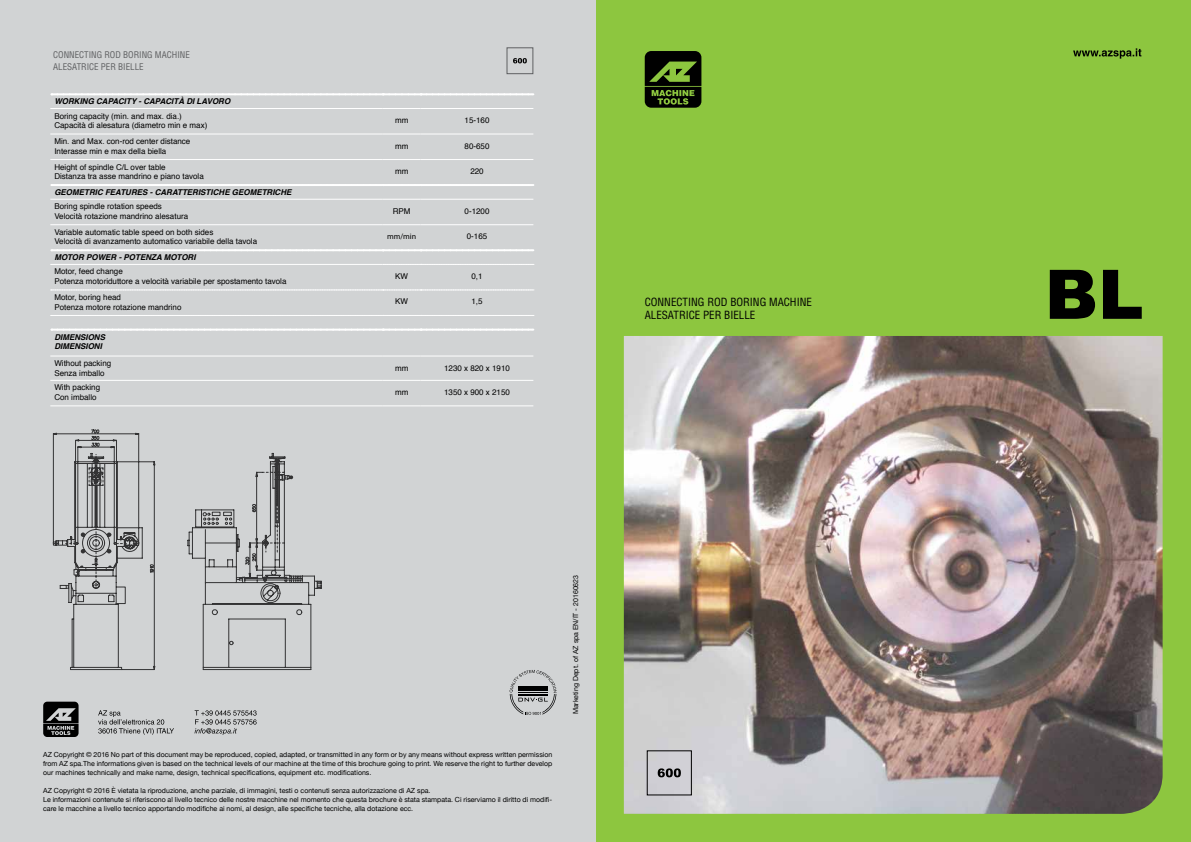
<style>
.page{position:relative;width:1191px;height:842px;background:#fff}
.page>*{position:absolute;margin:0;border:0;box-sizing:border-box;transform-origin:0 0}
.t1{font:condensed 11px/13px "Helvetica LT Std";color:#000}
.t2{font:condensed 9px/12px "Helvetica LT Std";color:#5f6062}
.t3{font:8px/9.6px "Helvetica";color:#000}
.t4{font:italic 700 8px/9.6px "Helvetica";color:#000}
.t5{font:8px "Myriad Pro";color:#000}
.t6{font:7px/9px "Helvetica Neue";color:#000;text-align:justify}
</style>
<div class="page">
<div style="left:539px;top:0;width:652px;height:842px;background:#8dc63f"></div>
<svg style="left:645px;top:51px;width:56px;height:57px"></svg>
<svg style="left:1073px;top:48px;width:68px;height:11px"></svg>
<img style="left:624px;top:336px;width:538px;height:478px">
<div style="left:646px;top:750px;width:46px;height:45px;border:1px solid #000"></div>
<svg style="left:1049px;top:270px;width:92px;height:49px"></svg>
<svg style="left:657px;top:768px;width:24px;height:9px"></svg>
<div style="left:0;top:0;width:595px;height:842px;background:#d1d3d4"></div>
<svg style="left:98px;top:710px;width:76px;height:25px"></svg>
<svg style="left:509px;top:670px;width:47px;height:45px"></svg>
<svg style="left:194px;top:710px;width:63px;height:25px"></svg>
<svg style="left:43px;top:702px;width:36px;height:35px"></svg>
<hr style="left:383px;top:108px;width:38px;height:1px;background:#fff">
<hr style="left:383px;top:134px;width:38px;height:1px;background:#fff">
<hr style="left:383px;top:159px;width:38px;height:1px;background:#fff">
<hr style="left:50px;top:264px;width:333px;height:1px;background:#fff">
<svg style="left:51px;top:93px;width:482px;height:2px"></svg>
<hr style="left:50px;top:108px;width:333px;height:1px;background:#fff">
<hr style="left:50px;top:134px;width:333px;height:1px;background:#fff">
<hr style="left:50px;top:159px;width:333px;height:1px;background:#fff">
<hr style="left:50px;top:224px;width:333px;height:1px;background:#fff">
<hr style="left:50px;top:199px;width:333px;height:1px;background:#fff">
<hr style="left:421px;top:108px;width:112px;height:1px;background:#fff">
<hr style="left:421px;top:134px;width:112px;height:1px;background:#fff">
<hr style="left:421px;top:159px;width:112px;height:1px;background:#fff">
<svg style="left:51px;top:184px;width:482px;height:2px"></svg>
<svg style="left:383px;top:264px;width:151px;height:1px"></svg>
<svg style="left:51px;top:290px;width:483px;height:1px"></svg>
<svg style="left:51px;top:315px;width:483px;height:1px"></svg>
<hr style="left:383px;top:199px;width:38px;height:1px;background:#fff">
<hr style="left:421px;top:199px;width:112px;height:1px;background:#fff">
<hr style="left:383px;top:224px;width:38px;height:1px;background:#fff">
<hr style="left:421px;top:224px;width:112px;height:1px;background:#fff">
<svg style="left:51px;top:249px;width:482px;height:2px"></svg>
<hr style="left:383px;top:356px;width:38px;height:1px;background:#fff">
<hr style="left:383px;top:380px;width:38px;height:1px;background:#fff">
<hr style="left:383px;top:405px;width:38px;height:1px;background:#fff">
<hr style="left:421px;top:380px;width:112px;height:1px;background:#fff">
<hr style="left:421px;top:405px;width:112px;height:1px;background:#fff">
<svg style="left:51px;top:329px;width:482px;height:2px"></svg>
<hr style="left:50px;top:356px;width:333px;height:1px;background:#fff">
<hr style="left:421px;top:356px;width:112px;height:1px;background:#fff">
<hr style="left:50px;top:380px;width:333px;height:1px;background:#fff">
<hr style="left:50px;top:405px;width:333px;height:1px;background:#fff">
<svg style="left:52px;top:429px;width:270px;height:241px"></svg>
<div style="left:507px;top:48px;width:26px;height:26px;border:1px solid #5f6062"></div>
<svg style="left:513px;top:58px;width:14px;height:5px"></svg>
<p class="t2" style="left:53px;top:49px;width:138px">CONNECTING ROD BORING MACHINE<br>ALESATRICE PER BIELLE</p>
<p class="t4" style="left:54px;top:97px;width:177px">WORKING CAPACITY - CAPACITÀ DI LAVORO</p>
<p class="t3" style="left:54px;top:111px;width:154px">Boring capacity (min. and max. dia.)<br>Capacità di alesatura (diametro min e max)</p>
<p class="t3" style="left:395px;top:116px;width:15px">mm</p>
<p class="t3" style="left:464px;top:116px;width:26px">15-160</p>
<p class="t3" style="left:54px;top:137px;width:138px">Min. and Max. con-rod center distance<br>Interasse min e max della biella</p>
<p class="t3" style="left:395px;top:141px;width:15px">mm</p>
<p class="t3" style="left:464px;top:141px;width:26px">80-650</p>
<p class="t3" style="left:54px;top:162px;width:151px">Height of spindle C/L over table<br>Distanza tra asse mandrino e piano tavola</p>
<p class="t3" style="left:395px;top:167px;width:15px">mm</p>
<p class="t3" style="left:470px;top:167px;width:15px">220</p>
<p class="t4" style="left:54px;top:187px;width:239px">GEOMETRIC FEATURES - CARATTERISTICHE GEOMETRICHE</p>
<p class="t3" style="left:54px;top:202px;width:135px">Boring spindle rotation speeds<br>Velocità rotazione mandrino alesatura</p>
<p class="t3" style="left:393px;top:206px;width:19px">RPM</p>
<p class="t3" style="left:464px;top:206px;width:26px">0-1200</p>
<p class="t3" style="left:54px;top:227px;width:204px">Variable automatic table speed on both sides<br>Velocità di avanzamento automatico variabile della tavola</p>
<p class="t5" style="left:387px;top:232px;width:31px">mm/min</p>
<p class="t3" style="left:467px;top:232px;width:22px">0-165</p>
<p class="t4" style="left:54px;top:253px;width:143px">MOTOR POWER - POTENZA MOTORI</p>
<p class="t3" style="left:54px;top:267px;width:234px">Motor, feed change<br>Potenza motoriduttore a velocità variabile per spostamento tavola</p>
<p class="t3" style="left:395px;top:272px;width:14px">KW</p>
<p class="t3" style="left:471px;top:272px;width:13px">0,1</p>
<p class="t3" style="left:54px;top:293px;width:129px">Motor, boring head<br>Potenza motore rotazione mandrino</p>
<p class="t3" style="left:395px;top:297px;width:14px">KW</p>
<p class="t3" style="left:471px;top:297px;width:13px">1,5</p>
<p class="t4" style="left:54px;top:332px;width:52px">DIMENSIONS<br>DIMENSIONI</p>
<p class="t3" style="left:54px;top:359px;width:58px">Without packing<br>Senza imballo</p>
<p class="t3" style="left:395px;top:363px;width:15px">mm</p>
<p class="t3" style="left:444px;top:363px;width:67px">1230 x 820 x 1910</p>
<p class="t3" style="left:54px;top:383px;width:47px">With packing<br>Con imballo</p>
<p class="t3" style="left:395px;top:387px;width:15px">mm</p>
<p class="t3" style="left:444px;top:387px;width:67px">1350 x 900 x 2150</p>
<h1 class="t1" style="left:645px;top:295px;width:169px">CONNECTING ROD BORING MACHINE<br>ALESATRICE PER BIELLE</h1>
<p class="t6" style="left:43px;top:750px;width:510px">AZ Copyright © 2016 No part of this document may be reproduced, copied, adapted, or transmitted in any form or by any means without express written permission from AZ spa.The informations given is based on the technical levels of our machine at the time of this brochure going to print. We reserve the right to further develop our machines technically and make name, design, technical specifications, equipment etc. modifications.</p>
<p class="t6" style="left:43px;top:786px;width:510px;text-align:left">AZ Copyright © 2016 È vietata la riproduzione, anche parziale, di immagini, testi o contenuti senza autorizzazione di AZ spa.<br>Le informazioni contenute si riferiscono al livello tecnico delle nostre macchine nel momento che questa brochure è stata stampata. Ci riserviamo il diritto di modifi&shy;care le macchine a livello tecnico apportando modifiche ai nomi, al design, alle specifiche tecniche, alla dotazione ecc.</p>
<p class="t6" style="left:571px;top:714px;width:141px;rotate:-90deg">Marketing Dept. of AZ spa EN/IT - 20160623</p>
</div>
